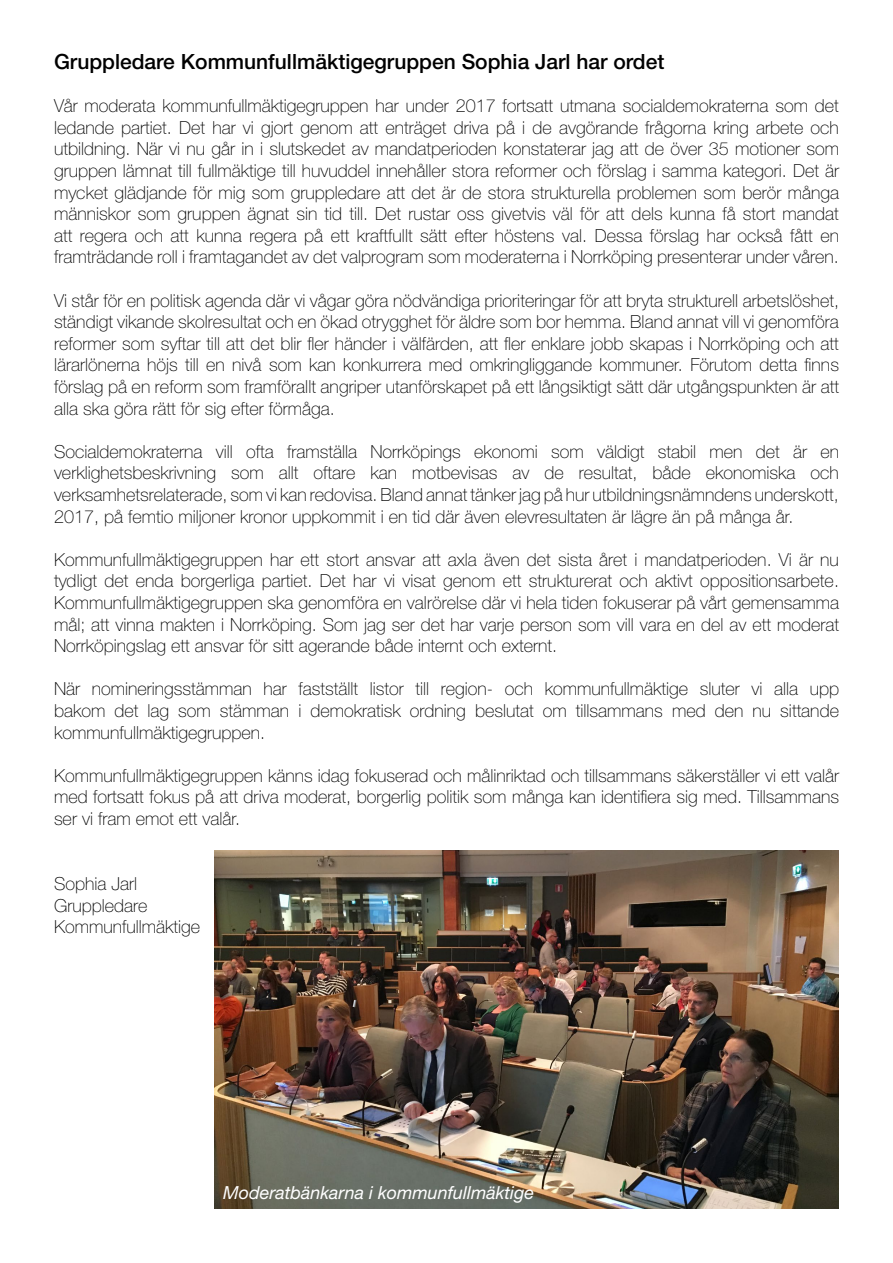
<style>
.page{position:relative;width:893px;height:1263px;background:#fff}
.page>*{position:absolute;margin:0;border:0;box-sizing:border-box;transform-origin:0 0}
.t1{font:500 21px "Helvetica Neue LT Std";color:#000}
.t2{font:100 18px/21.6px "Helvetica Neue LT Std";color:#000;text-align:justify}
.t3{font:italic 18px "Helvetica Neue LT Std";color:#fff}
</style>
<div class="page">
<img style="left:215px;top:850px;width:624px;height:359px">
<p class="t1" style="left:54px;top:49px;width:612px">Gruppledare Kommunfullmäktigegruppen Sophia Jarl har ordet</p>
<p class="t2" style="left:54px;top:95px;width:786px">Vår moderata kommunfullmäktigegruppen har under 2017 fortsatt utmana socialdemokraterna som det ledande partiet. Det har vi gjort genom att enträget driva på i de avgörande frågorna kring arbete och utbildning. När vi nu går in i slutskedet av mandatperioden konstaterar jag att de över 35 motioner som gruppen lämnat till fullmäktige till huvuddel innehåller stora reformer och förslag i samma kategori. Det är mycket glädjande för mig som gruppledare att det är de stora strukturella problemen som berör många människor som gruppen ägnat sin tid till. Det rustar oss givetvis väl för att dels kunna få stort mandat att regera och att kunna regera på ett kraftfullt sätt efter höstens val. Dessa förslag har också fått en framträdande roll i framtagandet av det valprogram som moderaterna i Norrköping presenterar under våren.</p>
<p class="t2" style="left:54px;top:289px;width:787px">Vi står för en politisk agenda där vi vågar göra nödvändiga prioriteringar för att bryta strukturell arbetslöshet, ständigt vikande skolresultat och en ökad otrygghet för äldre som bor hemma. Bland annat vill vi genomföra reformer som syftar till att det blir fler händer i välfärden, att fler enklare jobb skapas i Norrköping och att lärarlönerna höjs till en nivå som kan konkurrera med omkringliggande kommuner. Förutom detta finns förslag på en reform som framförallt angriper utanförskapet på ett långsiktigt sätt där utgångspunkten är att alla ska göra rätt för sig efter förmåga.</p>
<p class="t2" style="left:54px;top:441px;width:786px">Socialdemokraterna vill ofta framställa Norrköpings ekonomi som väldigt stabil men det är en verklighetsbeskrivning som allt oftare kan motbevisas av de resultat, både ekonomiska och verksamhetsrelaterade, som vi kan redovisa. Bland annat tänker jag på hur utbildningsnämndens underskott, 2017, på femtio miljoner kronor uppkommit i en tid där även elevresultaten är lägre än på många år.</p>
<p class="t2" style="left:54px;top:549px;width:786px">Kommunfullmäktigegruppen har ett stort ansvar att axla även det sista året i mandatperioden. Vi är nu tydligt det enda borgerliga partiet. Det har vi visat genom ett strukturerat och aktivt oppositionsarbete.<br>Kommunfullmäktigegruppen ska genomföra en valrörelse där vi hela tiden fokuserar på vårt gemensamma mål; att vinna makten i Norrköping. Som jag ser det har varje person som vill vara en del av ett moderat Norrköpingslag ett ansvar för sitt agerande både internt och externt.</p>
<p class="t2" style="left:54px;top:678px;width:786px">När nomineringsstämman har fastställt listor till region- och kommunfullmäktige sluter vi alla upp bakom det lag som stämman i demokratisk ordning beslutat om tillsammans med den nu sittande kommunfullmäktigegruppen.</p>
<p class="t2" style="left:54px;top:765px;width:786px">Kommunfullmäktigegruppen känns idag fokuserad och målinriktad och tillsammans säkerställer vi ett valår med fortsatt fokus på att driva moderat, borgerlig politik som många kan identifiera sig med. Tillsammans ser vi fram emot ett valår.</p>
<p class="t2" style="left:54px;top:873px;width:148px;text-align:left">Sophia Jarl<br>Gruppledare<br>Kommunfullmäktige</p>
<p class="t3" style="left:223px;top:1182px;width:312px">Moderatbänkarna i kommunfullmäktige</p>
</div>
